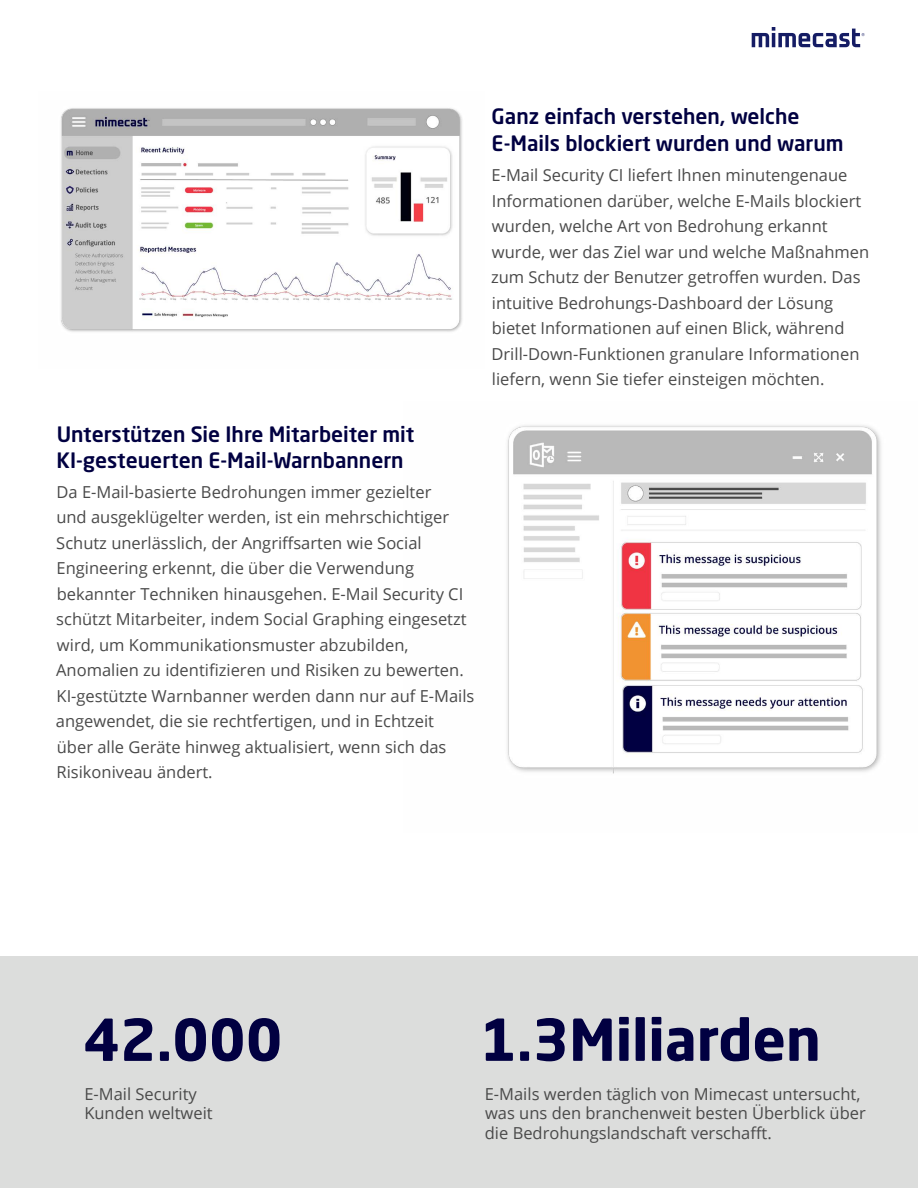
<style>
.page{position:relative;width:918px;height:1188px;background:#fff}
.page>*{position:absolute;margin:0;border:0;box-sizing:border-box;transform-origin:0 0}
.t1{font:700 57px "Neo Sans W1 G";color:#010041}
.t2{font:500 21px/25.5px "Neo Sans W1 G";color:#010041}
.t3{font:16.5px/25.5px "Open Sans";color:#4a4a4a}
</style>
<div class="page">
<svg style="left:752px;top:27px;width:113px;height:20px"></svg>
<div style="left:0;top:957px;width:918px;height:231px;background:#dcdddc"></div>
<img style="left:61px;top:108px;width:401px;height:224px">
<img style="left:507px;top:425px;width:374px;height:349px">
<p class="t2" style="left:57px;top:422px;width:359px">Unterstützen Sie Ihre Mitarbeiter mit<br>KI-gesteuerten E-Mail-Warnbannern</p>
<p class="t3" style="left:56px;top:479px;width:420px">Da E-Mail-basierte Bedrohungen immer gezielter<br>und ausgeklügelter werden, ist ein mehrschichtiger Schutz unerlässlich, der Angriffsarten wie Social Engineering erkennt, die über die Verwendung bekannter Techniken hinausgehen. E-Mail Security CI schützt Mitarbeiter, indem Social Graphing eingesetzt wird, um Kommunikationsmuster abzubilden, Anomalien zu identifizieren und Risiken zu bewerten.<br>KI-gestützte Warnbanner werden dann nur auf E-Mails angewendet, die sie rechtfertigen, und in Echtzeit<br>über alle Geräte hinweg aktualisiert, wenn sich das Risikoniveau ändert.</p>
<p class="t2" style="left:492px;top:102px;width:354px;line-height:27px">Ganz einfach verstehen, welche<br>E-Mails blockiert wurden und warum</p>
<p class="t3" style="left:491px;top:162px;width:380px">E-Mail Security CI liefert Ihnen minutengenaue Informationen darüber, welche E-Mails blockiert wurden, welche Art von Bedrohung erkannt wurde, wer das Ziel war und welche Maßnahmen zum Schutz der Benutzer getroffen wurden. Das intuitive Bedrohungs-Dashboard der Lösung bietet Informationen auf einen Blick, während Drill-Down-Funktionen granulare Informationen liefern, wenn Sie tiefer einsteigen möchten.</p>
<h1 class="t1" style="left:83px;top:1003px;width:201px">42.000</h1>
<p class="t3" style="left:84px;top:1084px;width:130px;line-height:19.5px">E-Mail Security<br>Kunden weltweit</p>
<h1 class="t1" style="left:480px;top:1003px;width:342px">1.3Miliarden</h1>
<p class="t3" style="left:485px;top:1084px;width:383px;line-height:19.5px">E-Mails werden täglich von Mimecast untersucht, was uns den branchenweit besten Überblick über die Bedrohungslandschaft verschafft.</p>
</div>
